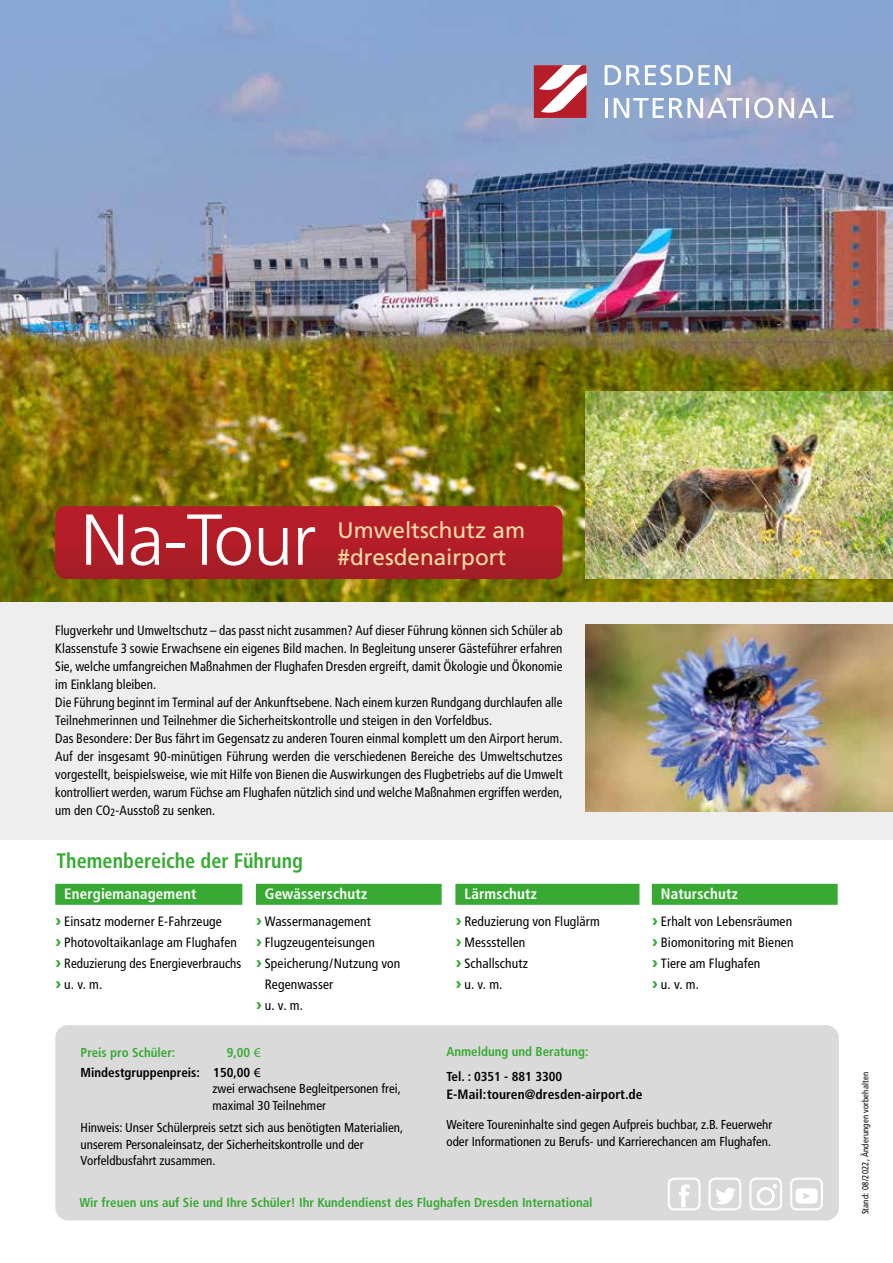
<style>
.page{position:relative;width:893px;height:1263px;background:#fff}
.page>*{position:absolute;margin:0;border:0;box-sizing:border-box;transform-origin:0 0}
.t1{font:300 72px "Frutiger";letter-spacing:-.01em;color:#fff}
.t2{font:22.5px/27px "Frutiger";color:#fedea6}
.t3{font:700 condensed 21px "Frutiger";color:#38aa34;scale:.96 1}
.t4{font:700 condensed 15px "Frutiger";letter-spacing:.01em;color:#fff}
.t5{font:condensed 13.5px/18px "Frutiger";letter-spacing:.005em;color:#000;scale:.95 1}
.t6{font:condensed 13.5px/21px "Frutiger";letter-spacing:.005em;color:#000}
.t7{font:700 condensed 13.5px "Frutiger";letter-spacing:.005em;color:#000}
.t8{font:condensed 12.9px/16.5px "Frutiger";color:#000}
.t9{font:700 condensed 12.9px "Frutiger";color:#38aa34}
.t10{font:700 condensed 12.9px/19.5px "Frutiger";color:#000;text-align:right}
.t11{font:condensed 9px "Frutiger";letter-spacing:.02em;color:#000;scale:.96 1}
.s1{font-weight:700;font-stretch:normal;font-size:16.5px;color:#38aa34}
.s2{color:#38aa34}
.s3{font-family:"Myriad Pro";font-weight:400;font-stretch:normal;font-size:13.5px;color:#38aa34}
.s4{font-family:"Myriad Pro";font-weight:400;font-stretch:normal;font-size:13.5px}
</style>
<div class="page">
<div style="left:0;top:586px;width:893px;height:254px;background:#eee"></div>
<img style="left:0;top:0;width:893px;height:601px">
<svg style="left:55px;top:506px;width:507px;height:73px;background:#af1d27"></svg>
<img style="left:585px;top:392px;width:308px;height:187px">
<img style="left:585px;top:625px;width:308px;height:187px">
<div style="left:55px;top:884px;width:187px;height:21px;background:#38aa34"></div>
<div style="left:256px;top:884px;width:186px;height:21px;background:#38aa34"></div>
<div style="left:455px;top:884px;width:184px;height:21px;background:#38aa34"></div>
<div style="left:652px;top:884px;width:186px;height:21px;background:#38aa34"></div>
<div style="left:55px;top:1025px;width:784px;height:195px;background:#dadada;border-radius:13px"></div>
<svg style="left:668px;top:1177px;width:155px;height:34px"></svg>
<svg style="left:605px;top:65px;width:125px;height:20px"></svg>
<hr style="left:605px;top:98px;width:3px;height:20px;background:#fff">
<svg style="left:614px;top:98px;width:128px;height:20px"></svg>
<hr style="left:746px;top:98px;width:3px;height:20px;background:#fff">
<svg style="left:754px;top:98px;width:19px;height:20px"></svg>
<svg style="left:779px;top:98px;width:54px;height:20px"></svg>
<svg style="left:534px;top:65px;width:53px;height:53px"></svg>
<h1 class="t1" style="left:81px;top:499px;width:237px">Na-Tour</h1>
<h2 class="t2" style="left:337px;top:516px;width:189px">Umweltschutz am #dresdenairport</h2>
<p class="t5" style="left:55px;top:621px;width:535px">Flugverkehr und Umweltschutz – das passt nicht zusammen? Auf dieser Führung können sich Schüler ab Klassenstufe 3 sowie Erwachsene ein eigenes Bild machen. In Begleitung unserer Gästeführer erfahren Sie, welche umfangreichen Maßnahmen der Flughafen Dresden ergreift, damit Ökologie und Ökonomie im Einklang bleiben.<br>Die Führung beginnt im Terminal auf der Ankunftsebene. Nach einem kurzen Rundgang durchlaufen alle Teilnehmerinnen und Teilnehmer die Sicherheitskontrolle und steigen in den Vorfeldbus.<br>Das Besondere: Der Bus fährt im Gegensatz zu anderen Touren einmal komplett um den Airport herum.<br>Auf der insgesamt 90-minütigen Führung werden die verschiedenen Bereiche des Umweltschutzes vorgestellt, beispielsweise, wie mit Hilfe von Bienen die Auswirkungen des Flugbetriebs auf die Umwelt kontrolliert werden, warum Füchse am Flughafen nützlich sind und welche Maßnahmen ergriffen werden, um den CO<sub>2</sub>-Ausstoß zu senken.</p>
<h3 class="t3" style="left:56px;top:848px;width:258px">Themenbereiche der Führung</h3>
<p class="t4" style="left:64px;top:885px;width:134px">Energiemanagement</p>
<p class="t6" style="left:55px;top:911px;width:188px"><span class="s1">›</span> Einsatz moderner E-Fahrzeuge<br><span class="s1">›</span> Photovoltaikanlage am Flughafen <span class="s1">›</span> Reduzierung des Energieverbrauchs <span class="s1">›</span> u. v. m.</p>
<p class="t4" style="left:265px;top:885px;width:104px">Gewässerschutz</p>
<p class="t6" style="left:256px;top:911px;width:116px"><span class="s1">›</span>Wassermanagement</p>
<p class="t6" style="left:256px;top:932px;width:121px"><span class="s1">›</span> Flugzeugenteisungen</p>
<p class="t6" style="left:256px;top:953px;width:146px"><span class="s1">›</span> Speicherung/Nutzung von</p>
<p class="t6" style="left:265px;top:974px;width:70px">Regenwasser</p>
<p class="t6" style="left:256px;top:995px;width:49px"><span class="s1">›</span> u. v. m.</p>
<p class="t9" style="left:81px;top:1045px;width:96px">Preis pro Schüler:</p>
<p class="t10" style="left:81px;top:1043px;width:182px"><span class="s2">9,00</span> <span class="s3">€<br></span>Mindestgruppenpreis: 150,00 <span class="s4">€</span></p>
<p class="t8" style="left:212px;top:1080px;width:190px">zwei erwachsene Begleitpersonen frei, maximal 30 Teilnehmer</p>
<p class="t8" style="left:81px;top:1119px;width:324px">Hinweis: Unser Schülerpreis setzt sich aus benötigten Materialien, unserem Personaleinsatz, der Sicherheitskontrolle und der<br>Vorfeldbusfahrt zusammen.</p>
<p class="t4" style="left:464px;top:885px;width:74px">Lärmschutz</p>
<p class="t6" style="left:455px;top:911px;width:146px"><span class="s1">›</span> Reduzierung von Fluglärm <span class="s1">›</span> Messstellen<br><span class="s1">›</span> Schallschutz<br><span class="s1">›</span> u. v. m.</p>
<p class="t4" style="left:661px;top:885px;width:78px">Naturschutz</p>
<p class="t6" style="left:652px;top:911px;width:143px"><span class="s1">›</span> Erhalt von Lebensräumen <span class="s1">›</span> Biomonitoring mit Bienen <span class="s1">›</span> Tiere am Flughafen<br><span class="s1">›</span> u. v. m.</p>
<p class="t9" style="left:446px;top:1044px;width:144px">Anmeldung und Beratung:</p>
<p class="t10" style="left:446px;top:1067px;width:117px">Tel. : 0351 - 881 3300</p>
<p class="t7" style="left:446px;top:1087px;width:198px">E-Mail:touren@dresden-airport.de</p>
<p class="t8" style="left:446px;top:1117px;width:327px">Weitere Toureninhalte sind gegen Aufpreis buchbar, z.B. Feuerwehr oder Informationen zu Berufs- und Karrierechancen am Flughafen.</p>
<p class="t9" style="left:80px;top:1195px;width:514px">Wir freuen uns auf Sie und Ihre Schüler! Ihr Kundendienst des Flughafen Dresden International</p>
<p class="t11" style="left:860px;top:1214px;width:150px;rotate:-90deg">Stand: 08/2022, Änderungen vorbehalten</p>
</div>
